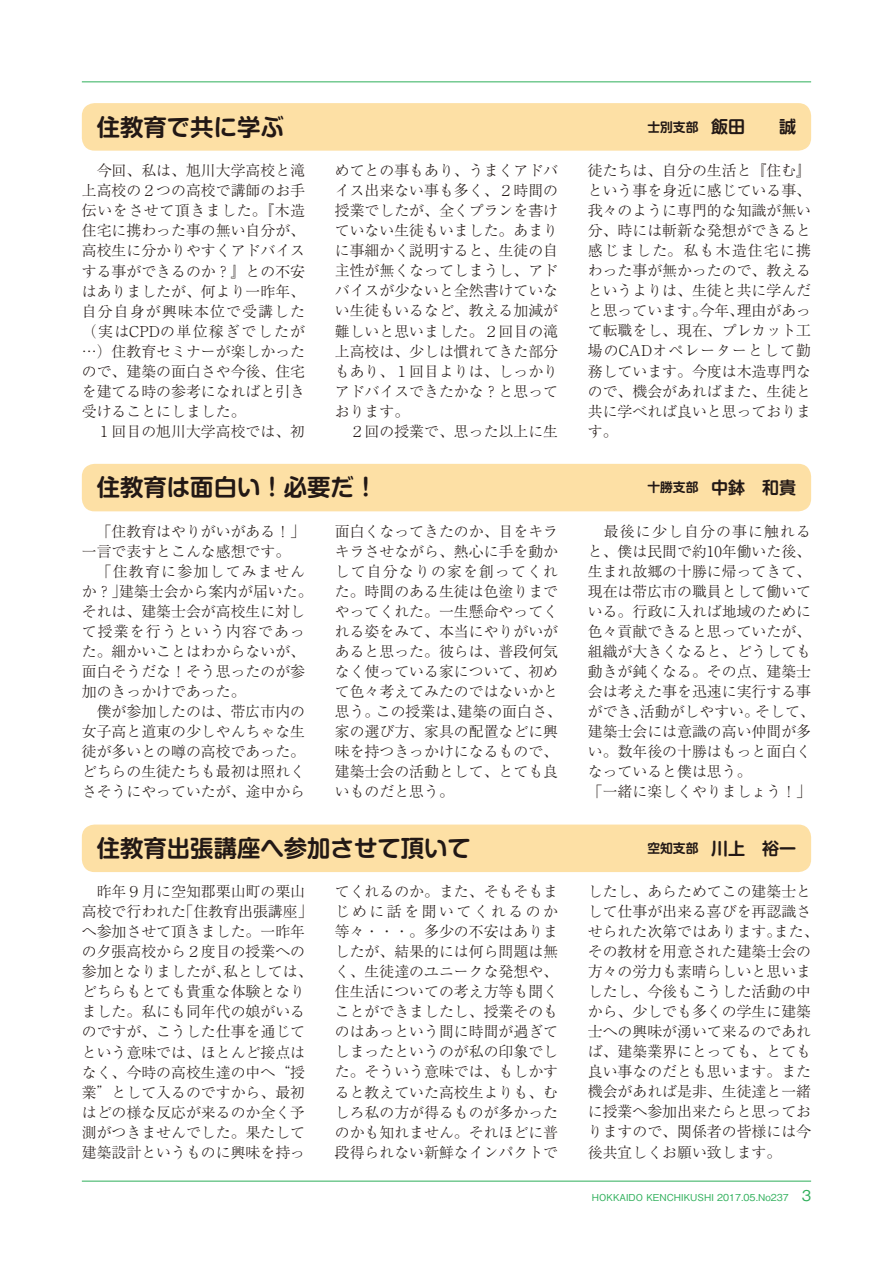
<style>
.page{position:relative;width:893px;height:1263px;background:#fff}
.page>*{position:absolute;margin:0;border:0;box-sizing:border-box;transform-origin:0 0}
.t1{font:700 23.4px "Shin M Go Pro De";color:#221815}
.t2{font:300 14.85px/20.1px "Ryumin Pro";color:#221815}
.t3{font:700 12.75px "Shin M Go Pro De";color:#221815}
.t4{font:500 9.6px "Gothic BBB Pro";color:#2eaf5a}
.s1{font-size:16.95px}
.s2{font-size:14.85px}
</style>
<div class="page">
<hr style="left:82px;top:82px;width:729px;height:1px;background:#2eaf5a">
<hr style="left:82px;top:1181px;width:729px;height:1px;background:#2eaf5a">
<div style="left:82px;top:824px;width:729px;height:48px;background:#fde0a5;border-radius:13px"></div>
<div style="left:82px;top:464px;width:729px;height:47px;background:#fde0a5;border-radius:13px"></div>
<div style="left:82px;top:103px;width:729px;height:48px;background:#fde0a5;border-radius:13px"></div>
<h1 class="t1" style="left:97px;top:108px;width:189px">住教育で共に学ぶ</h1>
<p class="t3" style="left:647px;top:117px;width:150px">士別支部　<span class="s1">飯田　　誠</span></p>
<p class="t2" style="left:82px;top:160px;width:225px">　今回、私は、旭川大学高校と滝上高校の２つの高校で講師のお手伝いをさせて頂きました。『木造住宅に携わった事の無い自分が、高校生に分かりやすくアドバイスする事ができるのか？』との不安はありましたが、何より一昨年、自分自身が興味本位で受講した（実はCPDの単位稼ぎでしたが…）住教育セミナーが楽しかったので、建築の面白さや今後、住宅を建てる時の参考になればと引き受けることにしました。<br>　１回目の旭川大学高校では、初</p>
<p class="t2" style="left:335px;top:159px;width:225px">めてとの事もあり、うまくアドバイス出来ない事も多く、２時間の授業でしたが、全くプランを書けていない生徒もいました。あまりに事細かく説明すると、生徒の自主性が無くなってしまうし、アドバイスが少ないと全然書けていない生徒もいるなど、教える加減が難しいと思いました。２回目の滝上高校は、少しは慣れてきた部分もあり、１回目よりは、しっかりアドバイスできたかな？と思っております。<br>　２回の授業で、思った以上に生</p>
<p class="t2" style="left:588px;top:159px;width:225px;text-align:justify">徒たちは、自分の生活と『住む』という事を身近に感じている事、我々のように専門的な知識が無い分、時には斬新な発想ができると感じました。私も木造住宅に携わった事が無かったので、教えるというよりは、生徒と共に学んだと思っています。今年、理由があって転職をし、現在、プレカット工場のCADオペレーターとして勤務しています。今度は木造専門なので、機会があればまた、生徒と共に学べれば良いと思っております。</p>
<h1 class="t1" style="left:97px;top:469px;width:282px">住教育は面白い！必要だ！</h1>
<p class="t3" style="left:647px;top:477px;width:150px">十勝支部　<span class="s1">中鉢　和貴</span></p>
<p class="t2" style="left:82px;top:520px;width:232px">　「住教育はやりがいがある！」一言で表すとこんな感想です。<br>　「住教育に参加してみませんか？」建築士会から案内が届いた。それは、建築士会が高校生に対して授業を行うという内容であった。細かいことはわからないが、面白そうだな！そう思ったのが参加のきっかけであった。<br>　僕が参加したのは、帯広市内の女子高と道東の少しやんちゃな生徒が多いとの噂の高校であった。どちらの生徒たちも最初は照れくさそうにやっていたが、途中から</p>
<p class="t2" style="left:335px;top:520px;width:228px">面白くなってきたのか、目をキラキラさせながら、熱心に手を動かして自分なりの家を創ってくれた。時間のある生徒は色塗りまでやってくれた。一生懸命やってくれる姿をみて、本当にやりがいがあると思った。彼らは、普段何気なく使っている家について、初めて色々考えてみたのではないかと思う。この授業は、建築の面白さ、家の選び方、家具の配置などに興味を持つきっかけになるもので、建築士会の活動として、とても良いものだと思う。</p>
<p class="t2" style="left:588px;top:520px;width:228px">　最後に少し自分の事に触れると、僕は民間で約10年働いた後、生まれ故郷の十勝に帰ってきて、現在は帯広市の職員として働いている。行政に入れば地域のために色々貢献できると思っていたが、組織が大きくなると、どうしても動きが鈍くなる。その点、建築士会は考えた事を迅速に実行する事ができ、活動がしやすい。そして、建築士会には意識の高い仲間が多い。数年後の十勝はもっと面白くなっていると僕は思う。<br>「一緒に楽しくやりましょう！」</p>
<h1 class="t1" style="left:97px;top:829px;width:376px">住教育出張講座へ参加させて頂いて</h1>
<p class="t3" style="left:647px;top:838px;width:150px">空知支部　<span class="s1">川上　裕一</span></p>
<p class="t2" style="left:82px;top:880px;width:232px">　昨年９月に空知郡栗山町の栗山高校で行われた「住教育出張講座」へ参加させて頂きました。一昨年の夕張高校から２度目の授業への参加となりましたが、私としては、どちらもとても貴重な体験となりました。私にも同年代の娘がいるのですが、こうした仕事を通じてという意味では、ほとんど接点はなく、今時の高校生達の中へ“授業”として入るのですから、最初はどの様な反応が来るのか全く予測がつきませんでした。果たして建築設計というものに興味を持っ</p>
<p class="t2" style="left:335px;top:880px;width:225px;text-align:justify">てくれるのか。また、そもそもまじめに話を聞いてくれるのか等々・・・。多少の不安はありましたが、結果的には何ら問題は無く、生徒達のユニークな発想や、住生活についての考え方等も聞くことができましたし、授業そのものはあっという間に時間が過ぎてしまったというのが私の印象でした。そういう意味では、もしかすると教えていた高校生よりも、むしろ私の方が得るものが多かったのかも知れません。それほどに普段得られない新鮮なインパクトで</p>
<p class="t2" style="left:588px;top:880px;width:232px">したし、あらためてこの建築士として仕事が出来る喜びを再認識させられた次第ではあります。また、その教材を用意された建築士会の方々の労力も素晴らしいと思いましたし、今後もこうした活動の中から、少しでも多くの学生に建築士への興味が湧いて来るのであれば、建築業界にとっても、とても良い事なのだとも思います。また機会があれば是非、生徒達と一緒に授業へ参加出来たらと思っておりますので、関係者の皆様には今後共宜しくお願い致します。</p>
<p class="t4" style="left:592px;top:1190px;width:221px">HOKKAIDO KENCHIKUSHI 2017.05.No237 <span class="s2">3</span></p>
</div>
